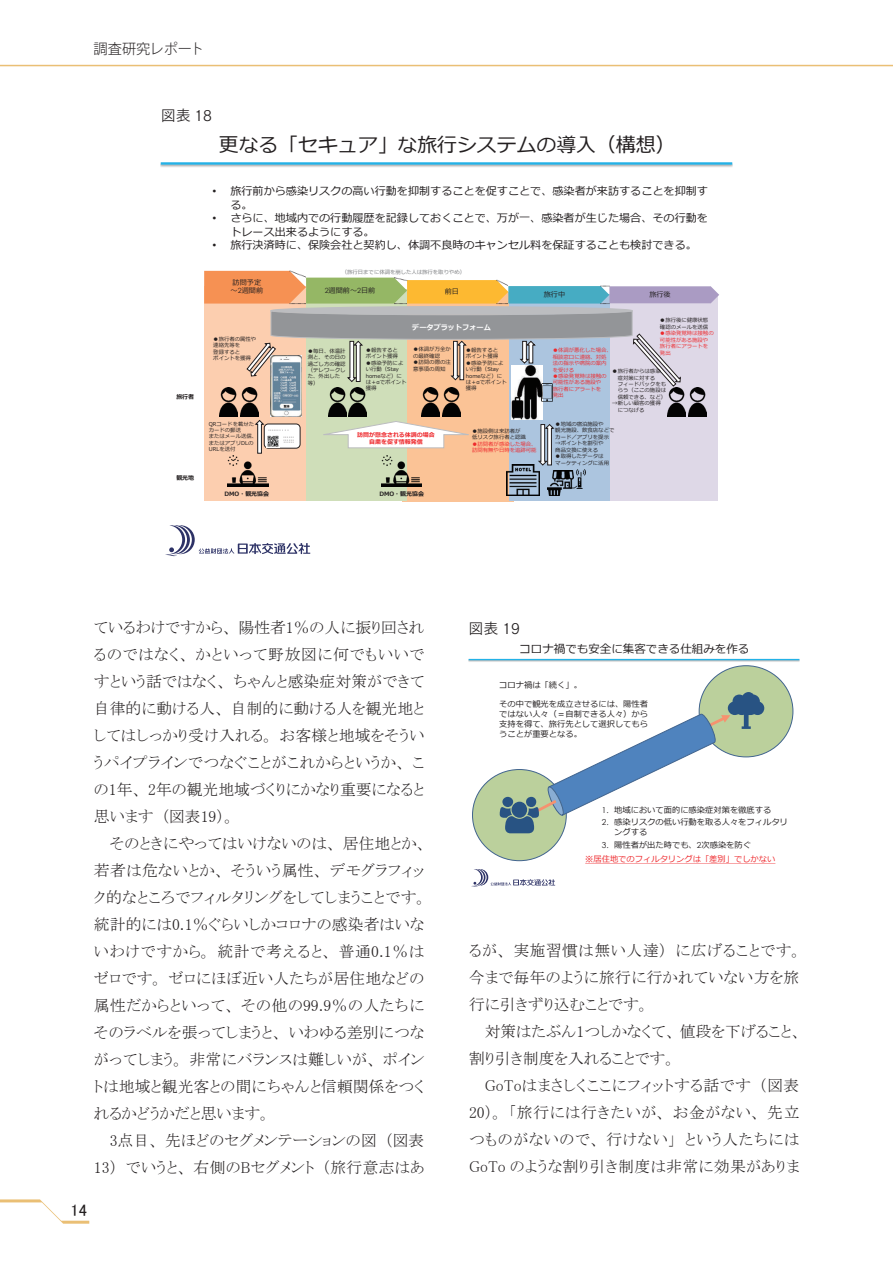
<style>
.page{position:relative;width:893px;height:1263px;background:#fff}
.page>*{position:absolute;margin:0;border:0;box-sizing:border-box;transform-origin:0 0}
.t1{font:19.8px "Meiryo";color:#231f20}
.t2{font:16.5px "MS P Gothic";color:#231f20}
.t3{font:15.75px/27px "MS P Mincho";letter-spacing:.015em;color:#231f20}
.t4{font:15px "Tsuku Go Pro R";color:#231f20}
.t5{font:300 14.25px "Koz Go Pro";color:#231f20}
.t6{font:11.55px "Meiryo";color:#231f20}
.t7{font:11.1px/13.6px "Meiryo";color:#231f20}
.t8{font:8.25px/10.1px "Meiryo";color:#231f20;text-align:justify}
.t9{font:8.25px/14.2px "Meiryo";color:#ee292d}
.t10{font:7.2px/8.6px "Meiryo";color:#231f20}
.t11{font:700 7.2px "Meiryo";color:#fff}
.t12{font:700 6px "Meiryo";color:#231f20}
.t13{font:700 6px/7.2px "Meiryo";color:#ee292d;text-align:center}
.t14{font:5.4px/6.4px "Meiryo";color:#231f20}
.t15{font:5.4px/6.4px "Meiryo";color:#ee292d}
.t16{font:5.4px "Meiryo";color:#76787b}
.s1{font-family:"Arial"}
.s2{font-family:"Century Gothic"}
.s3{font-family:"Century Gothic";color:#231f20}
.s4{color:#231f20}
.s5{font-family:"MS Gothic"}
</style>
<div class="page">
<svg style="left:165px;top:525px;width:145px;height:31px"></svg>
<hr style="left:161px;top:162px;width:571px;height:3px;background:#23b2e7">
<div style="left:402px;top:292px;width:111px;height:209px;background:#fbc396"></div>
<div style="left:608px;top:295px;width:110px;height:206px;background:#ded8e7"></div>
<div style="left:509px;top:295px;width:101px;height:206px;background:#acc5df"></div>
<div style="left:305px;top:290px;width:102px;height:211px;background:#cfdeb9"></div>
<div style="left:204px;top:287px;width:102px;height:214px;background:#fcceaf"></div>
<img style="left:220px;top:388px;width:18px;height:29px">
<img style="left:228px;top:455px;width:40px;height:31px">
<img style="left:241px;top:388px;width:18px;height:29px">
<img style="left:271px;top:387px;width:30px;height:29px">
<img style="left:328px;top:388px;width:18px;height:29px">
<img style="left:348px;top:388px;width:18px;height:29px">
<img style="left:422px;top:388px;width:18px;height:29px">
<img style="left:443px;top:388px;width:18px;height:29px">
<svg style="left:538px;top:424px;width:17px;height:42px"></svg>
<svg style="left:323px;top:421px;width:146px;height:27px"></svg>
<img style="left:381px;top:455px;width:41px;height:31px">
<img style="left:511px;top:387px;width:32px;height:32px">
<img style="left:542px;top:387px;width:10px;height:14px">
<img style="left:547px;top:471px;width:26px;height:24px">
<img style="left:570px;top:469px;width:16px;height:19px">
<img style="left:507px;top:465px;width:33px;height:30px">
<img style="left:667px;top:388px;width:18px;height:29px">
<img style="left:688px;top:388px;width:18px;height:29px">
<div style="left:264px;top:424px;width:36px;height:25px;background:#fff;border:1px solid #231f20;border-radius:4px"></div>
<svg style="left:255px;top:420px;width:24px;height:34px"></svg>
<svg style="left:204px;top:270px;width:515px;height:117px"></svg>
<svg style="left:471px;top:869px;width:84px;height:18px"></svg>
<hr style="left:469px;top:659px;width:330px;height:1px;background:#23b2e7">
<div style="left:472px;top:769px;width:94px;height:92px;background:#bbd09c;border-radius:50%"></div>
<div style="left:699px;top:666px;width:94px;height:91px;background:#bbd09c;border-radius:50%"></div>
<svg style="left:500px;top:692px;width:264px;height:141px"></svg>
<svg style="left:585px;top:863px;width:190px;height:1px"></svg>
<hr style="left:0;top:65px;width:893px;height:1px;background:#eabf75">
<svg style="left:0;top:1199px;width:89px;height:25px"></svg>
<p class="t5" style="left:94px;top:39px;width:112px">調査研究レポート</p>
<p class="t4" style="left:161px;top:102px;width:53px">図表 18</p>
<p class="t1" style="left:219px;top:131px;width:458px">更なる「セキュア」な旅行システムの導入（構想）</p>
<p class="t7" style="left:230px;top:185px;width:479px;text-indent:-18px"><span class="s1">•</span> 旅行前から感染リスクの高い行動を抑制することを促すことで、感染者が来訪することを抑制する。</p>
<p class="t7" style="left:230px;top:212px;width:479px;text-indent:-18px"><span class="s1">•</span> さらに、地域内での行動履歴を記録しておくことで、万が一、感染者が生じた場合、その行動をトレース出来るようにする。</p>
<p class="t7" style="left:213px;top:239px;width:486px"><span class="s1">•</span> 旅行決済時に、保険会社と契約し、体調不良時のキャンセル料を保証することも検討できる。</p>
<p class="t12" style="left:176px;top:393px;width:19px">旅行者</p>
<p class="t12" style="left:176px;top:473px;width:19px">観光地</p>
<p class="t16" style="left:342px;top:268px;width:125px">（旅行日までに体調を崩した人は旅行を取りやめ）</p>
<p class="t10" style="left:231px;top:278px;width:34px">訪問予定～<span class="s2">2</span>週間前</p>
<p class="t10" style="left:325px;top:286px;width:52px"><span class="s2">2</span>週間前～<span class="s2">2</span>日前</p>
<p class="t10" style="left:445px;top:287px;width:16px">前日</p>
<p class="t11" style="left:412px;top:322px;width:80px">データプラットフォーム</p>
<p class="t14" style="left:308px;top:348px;width:39px">●毎日、体温計測と、その日の過ごし方の確認（テレワークした、外出した等）</p>
<p class="t14" style="left:413px;top:347px;width:39px">●体調が万全かの最終確認</p>
<p class="t10" style="left:649px;top:290px;width:23px">旅行後</p>
<p class="t10" style="left:544px;top:290px;width:23px">旅行中</p>
<p class="t14" style="left:660px;top:317px;width:50px">●旅行後に健康状態確認のメールを送信</p>
<p class="t15" style="left:660px;top:330px;width:55px">●感染発覚時は接触の可能性がある施設や旅行者にアラートを発出</p>
<p class="t14" style="left:213px;top:336px;width:45px">●旅行者の属性や連絡先等を<br>登録すると<br>ポイントを獲得</p>
<p class="t14" style="left:466px;top:347px;width:34px">●報告するとポイント獲得</p>
<p class="t14" style="left:466px;top:360px;width:42px">●感染予防によい行動（Stay homeなど）には＋αでポイント獲得</p>
<p class="t14" style="left:366px;top:347px;width:34px">●報告するとポイント獲得</p>
<p class="t14" style="left:366px;top:360px;width:42px">●感染予防によい行動（Stay homeなど）には＋αでポイント獲得</p>
<p class="t15" style="left:553px;top:347px;width:61px">●体調が悪化した場合、相談窓口に連絡、対処法の指示や病院の案内を受ける</p>
<p class="t15" style="left:553px;top:373px;width:55px">●感染発覚時は接触の可能性がある施設や旅行者にアラートを発出</p>
<p class="t14" style="left:555px;top:421px;width:61px">●地域の宿泊施設や<br>観光施設、飲食店などでカード／アプリを提示</p>
<p class="t14" style="left:555px;top:440px;width:50px">→ポイントを割引や商品交換に使える</p>
<p class="t14" style="left:555px;top:453px;width:55px">●取得したデータはマーケティングに活用</p>
<p class="t14" style="left:413px;top:359px;width:39px">●訪問の際の注意事項の周知</p>
<p class="t14" style="left:618px;top:368px;width:50px;text-indent:-5px">●旅行者からは感染症対策に対する<br>フィードバックをもらう（ここの施設は信頼できる、など）</p>
<p class="t14" style="left:618px;top:400px;width:45px;text-indent:-5px">→新しい顧客の獲得につなげる</p>
<p class="t14" style="left:209px;top:421px;width:50px">QRコードを載せたカードの郵送<br>またはメール送信、またはアプリDLの<br>URLを送付</p>
<p class="t14" style="left:472px;top:428px;width:55px">●施設側は来訪者が低リスク旅行者と認識</p>
<p class="t15" style="left:472px;top:441px;width:66px">●訪問者が感染した場合、訪問有無や日時を追跡可能</p>
<p class="t14" style="left:283px;top:427px;width:12px;text-indent:-15px">……‥‥ ……</p>
<p class="t14" style="left:283px;top:437px;width:12px">……</p>
<p class="t14" style="left:283px;top:439px;width:12px">……</p>
<p class="t13" style="left:357px;top:432px;width:79px">訪問が懸念される体調の場合自粛を促す情報発信</p>
<p class="t12" style="left:225px;top:489px;width:46px">DMO・観光協会</p>
<p class="t12" style="left:379px;top:489px;width:46px">DMO・観光協会</p>
<p class="t3" style="left:94px;top:614px;width:332px;text-align:justify">ているわけですから、陽性者1％の人に振り回されるのではなく、かといって野放図に何でもいいですという話ではなく、ちゃんと感染症対策ができて自律的に動ける人、自制的に動ける人を観光地としてはしっかり受け入れる。お客様と地域をそういうパイプラインでつなぐことがこれからというか、この1年、 2年の観光地域づくりにかなり重要になると思います（図表19）。</p>
<p class="t3" style="left:94px;top:830px;width:335px;text-indent:16px">そのときにやってはいけないのは、居住地とか、若者は危ないとか、そういう属性、デモグラフィック的なところでフィルタリングをしてしまうことです。統計的には0.1％ぐらいしかコロナの感染者はいないわけですから。統計で考えると、普通0.1％はゼロです。ゼロにほぼ近い人たちが居住地などの属性だからといって、その他の99.9％の人たちにそのラベルを張ってしまうと、いわゆる差別につながってしまう。非常にバランスは難しいが、ポイントは地域と観光客との間にちゃんと信頼関係をつくれるかどうかだと思います。</p>
<p class="t3" style="left:94px;top:1127px;width:332px;text-align:right">3点目、先ほどのセグメンテーションの図（図表<br>13）でいうと、右側のBセグメント（旅行意志はあ</p>
<p class="t2" style="left:71px;top:1202px;width:18px">14</p>
<p class="t4" style="left:469px;top:615px;width:53px">図表 19</p>
<p class="t6" style="left:519px;top:641px;width:231px">コロナ禍でも安全に集客できる仕組みを作る</p>
<p class="t8" style="left:499px;top:680px;width:84px">コロナ禍は「続く」。</p>
<p class="t8" style="left:499px;top:700px;width:150px">その中で観光を成立させるには、陽性者ではない人々（＝自制できる人々）から支持を得て、旅行先として選択してもらうことが重要となる。</p>
<p class="t8" style="left:602px;top:805px;width:171px"><span class="s2">1.</span> 地域において面的に感染症対策を徹底する</p>
<p class="t8" style="left:614px;top:817px;width:175px;text-indent:-12px"><span class="s2">2.</span> 感染リスクの低い行動を取る人々をフィルタリングする</p>
<p class="t9" style="left:585px;top:838px;width:192px;text-indent:17px"><span class="s3">3.</span> <span class="s4">陽性者が出た時でも、</span><span class="s3">2</span><span class="s4">次感染を防ぐ<br></span><span class="s5">※</span>居住地でのフィルタリングは「差別」でしかない</p>
<p class="t3" style="left:469px;top:937px;width:334px">るが、実施習慣は無い人達）に広げることです。今まで毎年のように旅行に行かれていない方を旅行に引きずり込むことです。</p>
<p class="t3" style="left:469px;top:1018px;width:334px;text-indent:16px">対策はたぶん1つしかなくて、値段を下げること、割り引き制度を入れることです。</p>
<p class="t3" style="left:469px;top:1072px;width:332px;text-align:justify;text-indent:16px">GoToはまさしくここにフィットする話です（図表20）。「旅行には行きたいが、お金がない、先立つものがないので、行けない」という人たちにはGoTo のような割り引き制度は非常に効果がありま</p>
</div>
